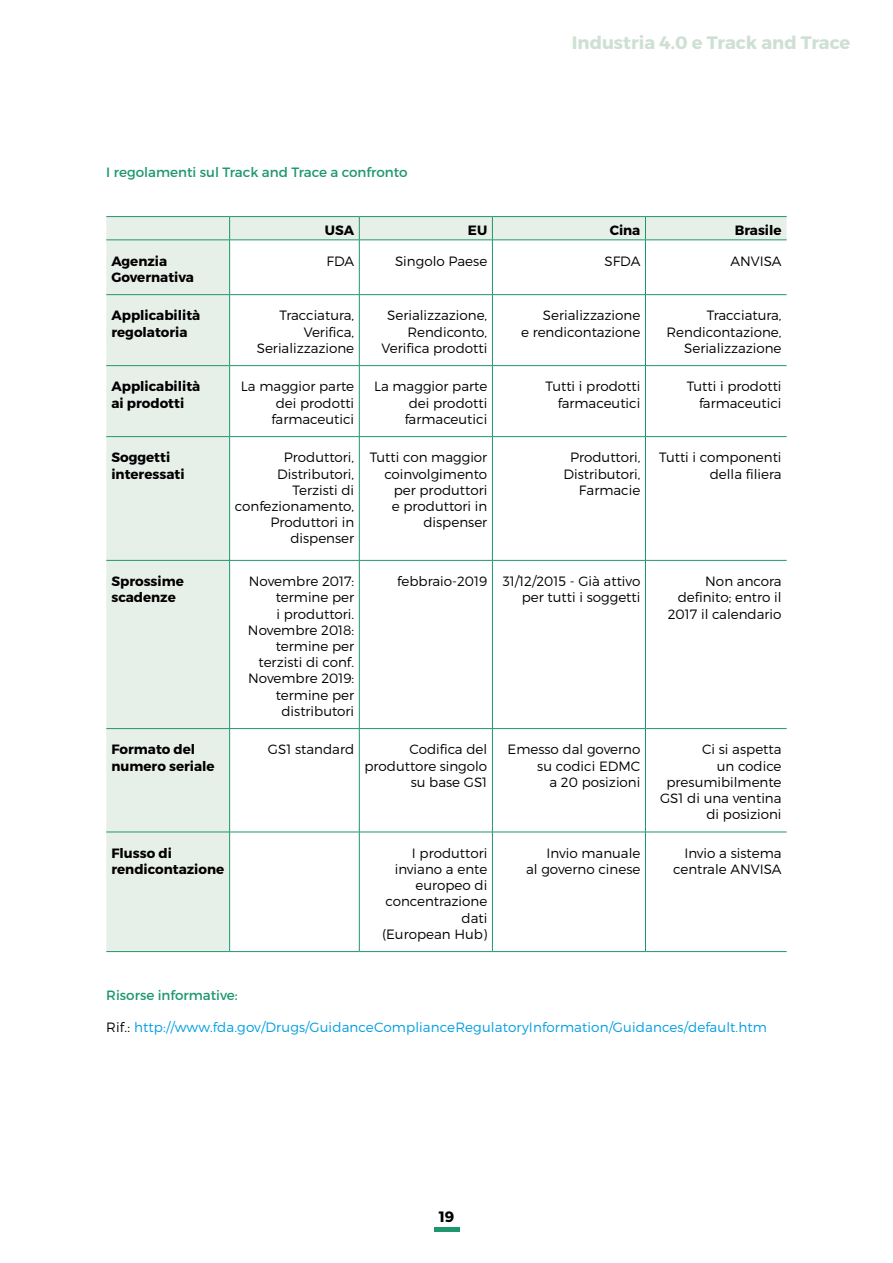
<style>
.page{position:relative;width:893px;height:1263px;background:#fff}
.page>*{position:absolute;margin:0;border:0;box-sizing:border-box;transform-origin:0 0}
.t1{font:700 18px "Montserrat";color:#cee0d3}
.t2{font:700 15px "Montserrat";color:#000}
.t3{font:300 13.5px/16.2px "Montserrat";color:#000;text-align:right}
.t4{font:700 13.5px/16.2px "Montserrat";color:#000}
.t5{font:300 13.5px "Montserrat";letter-spacing:.01em;color:#009ee0}
.t6{font:13.5px "Montserrat";color:#1e9770}
.s1{color:#000}
</style>
<div class="page">
<div style="left:434px;top:1227px;width:25px;height:5px;background:#1e9770"></div>
<svg style="left:106px;top:217px;width:681px;height:734px"></svg>
<hr style="left:106px;top:216px;width:124px;height:1px;background:#1e9770">
<hr style="left:230px;top:216px;width:129px;height:1px;background:#1e9770">
<hr style="left:359px;top:216px;width:133px;height:1px;background:#1e9770">
<hr style="left:492px;top:216px;width:153px;height:1px;background:#1e9770">
<hr style="left:645px;top:216px;width:142px;height:1px;background:#1e9770">
<hr style="left:106px;top:240px;width:124px;height:1px;background:#1e9770">
<hr style="left:230px;top:240px;width:129px;height:1px;background:#1e9770">
<hr style="left:359px;top:240px;width:133px;height:1px;background:#1e9770">
<hr style="left:492px;top:240px;width:153px;height:1px;background:#1e9770">
<hr style="left:645px;top:240px;width:142px;height:1px;background:#1e9770">
<hr style="left:106px;top:294px;width:124px;height:1px;background:#1e9770">
<hr style="left:230px;top:294px;width:129px;height:1px;background:#1e9770">
<hr style="left:359px;top:294px;width:133px;height:1px;background:#1e9770">
<hr style="left:492px;top:294px;width:153px;height:1px;background:#1e9770">
<hr style="left:645px;top:294px;width:142px;height:1px;background:#1e9770">
<hr style="left:106px;top:365px;width:124px;height:1px;background:#1e9770">
<hr style="left:230px;top:365px;width:129px;height:1px;background:#1e9770">
<hr style="left:359px;top:365px;width:133px;height:1px;background:#1e9770">
<hr style="left:492px;top:365px;width:153px;height:1px;background:#1e9770">
<hr style="left:645px;top:365px;width:142px;height:1px;background:#1e9770">
<hr style="left:106px;top:436px;width:124px;height:1px;background:#1e9770">
<hr style="left:230px;top:436px;width:129px;height:1px;background:#1e9770">
<hr style="left:359px;top:436px;width:133px;height:1px;background:#1e9770">
<hr style="left:492px;top:436px;width:153px;height:1px;background:#1e9770">
<hr style="left:645px;top:436px;width:142px;height:1px;background:#1e9770">
<hr style="left:106px;top:560px;width:124px;height:1px;background:#1e9770">
<hr style="left:230px;top:560px;width:129px;height:1px;background:#1e9770">
<hr style="left:359px;top:560px;width:133px;height:1px;background:#1e9770">
<hr style="left:492px;top:560px;width:153px;height:1px;background:#1e9770">
<hr style="left:645px;top:560px;width:142px;height:1px;background:#1e9770">
<hr style="left:106px;top:728px;width:124px;height:1px;background:#1e9770">
<hr style="left:230px;top:728px;width:129px;height:1px;background:#1e9770">
<hr style="left:359px;top:728px;width:133px;height:1px;background:#1e9770">
<hr style="left:492px;top:728px;width:153px;height:1px;background:#1e9770">
<hr style="left:645px;top:728px;width:142px;height:1px;background:#1e9770">
<hr style="left:106px;top:832px;width:124px;height:1px;background:#1e9770">
<hr style="left:230px;top:832px;width:129px;height:1px;background:#1e9770">
<hr style="left:359px;top:832px;width:133px;height:1px;background:#1e9770">
<hr style="left:492px;top:832px;width:153px;height:1px;background:#1e9770">
<hr style="left:645px;top:832px;width:142px;height:1px;background:#1e9770">
<hr style="left:106px;top:951px;width:124px;height:1px;background:#1e9770">
<hr style="left:230px;top:951px;width:129px;height:1px;background:#1e9770">
<hr style="left:359px;top:951px;width:133px;height:1px;background:#1e9770">
<hr style="left:492px;top:951px;width:153px;height:1px;background:#1e9770">
<hr style="left:645px;top:951px;width:142px;height:1px;background:#1e9770">
<svg style="left:229px;top:217px;width:1px;height:23px"></svg>
<svg style="left:359px;top:217px;width:1px;height:23px"></svg>
<svg style="left:492px;top:217px;width:1px;height:23px"></svg>
<svg style="left:645px;top:217px;width:1px;height:23px"></svg>
<hr style="left:229px;top:240px;width:1px;height:54px;background:#1e9770">
<hr style="left:359px;top:240px;width:1px;height:54px;background:#1e9770">
<hr style="left:492px;top:240px;width:1px;height:54px;background:#1e9770">
<hr style="left:645px;top:240px;width:1px;height:54px;background:#1e9770">
<hr style="left:229px;top:295px;width:1px;height:70px;background:#1e9770">
<hr style="left:359px;top:295px;width:1px;height:70px;background:#1e9770">
<hr style="left:492px;top:295px;width:1px;height:70px;background:#1e9770">
<hr style="left:645px;top:295px;width:1px;height:70px;background:#1e9770">
<hr style="left:229px;top:366px;width:1px;height:70px;background:#1e9770">
<hr style="left:359px;top:366px;width:1px;height:70px;background:#1e9770">
<hr style="left:492px;top:366px;width:1px;height:70px;background:#1e9770">
<hr style="left:645px;top:366px;width:1px;height:70px;background:#1e9770">
<hr style="left:229px;top:437px;width:1px;height:123px;background:#1e9770">
<hr style="left:359px;top:437px;width:1px;height:123px;background:#1e9770">
<hr style="left:492px;top:437px;width:1px;height:123px;background:#1e9770">
<hr style="left:645px;top:437px;width:1px;height:123px;background:#1e9770">
<hr style="left:229px;top:561px;width:1px;height:167px;background:#1e9770">
<hr style="left:359px;top:561px;width:1px;height:167px;background:#1e9770">
<hr style="left:492px;top:561px;width:1px;height:167px;background:#1e9770">
<hr style="left:645px;top:561px;width:1px;height:167px;background:#1e9770">
<hr style="left:229px;top:729px;width:1px;height:103px;background:#1e9770">
<hr style="left:359px;top:729px;width:1px;height:103px;background:#1e9770">
<hr style="left:492px;top:729px;width:1px;height:103px;background:#1e9770">
<hr style="left:645px;top:729px;width:1px;height:103px;background:#1e9770">
<hr style="left:229px;top:832px;width:1px;height:119px;background:#1e9770">
<hr style="left:359px;top:832px;width:1px;height:119px;background:#1e9770">
<hr style="left:492px;top:832px;width:1px;height:119px;background:#1e9770">
<hr style="left:645px;top:832px;width:1px;height:119px;background:#1e9770">
<p class="t6" style="left:106px;top:164px;width:303px">I regolamenti sul Track and Trace a confronto</p>
<h1 class="t1" style="left:572px;top:32px;width:280px">Industria 4.0 e Track and Trace</h1>
<p class="t4" style="left:325px;top:222px;width:31px">USA</p>
<p class="t4" style="left:468px;top:222px;width:21px">EU</p>
<p class="t4" style="left:610px;top:222px;width:32px">Cina</p>
<p class="t4" style="left:735px;top:222px;width:48px">Brasile</p>
<p class="t4" style="left:111px;top:253px;width:84px">Agenzia<br>Governativa</p>
<p class="t3" style="left:326px;top:253px;width:29px">FDA</p>
<p class="t3" style="left:395px;top:253px;width:94px">Singolo Paese</p>
<p class="t3" style="left:604px;top:253px;width:37px">SFDA</p>
<p class="t3" style="left:730px;top:253px;width:53px">ANVISA</p>
<p class="t4" style="left:111px;top:308px;width:90px">Applicabilità regolatoria</p>
<p class="t3" style="left:257px;top:307px;width:99px">Tracciatura,<br>Verifica,<br>Serializzazione</p>
<p class="t3" style="left:382px;top:307px;width:107px">Serializzazione,<br>Rendiconto,<br>Verifica prodotti</p>
<p class="t3" style="left:521px;top:307px;width:121px">Serializzazione<br>e rendicontazione</p>
<p class="t3" style="left:666px;top:307px;width:117px">Tracciatura,<br>Rendicontazione,<br>Serializzazione</p>
<p class="t4" style="left:111px;top:379px;width:90px">Applicabilità ai prodotti</p>
<p class="t3" style="left:272px;top:378px;width:84px;text-align:justify;text-indent:-31px">La maggior parte dei prodotti farmaceutici</p>
<p class="t3" style="left:405px;top:378px;width:84px;text-align:justify;text-indent:-31px">La maggior parte dei prodotti farmaceutici</p>
<p class="t3" style="left:545px;top:378px;width:96px">Tutti i prodotti farmaceutici</p>
<p class="t3" style="left:687px;top:378px;width:96px">Tutti i prodotti farmaceutici</p>
<p class="t4" style="left:111px;top:450px;width:75px">Soggetti interessati</p>
<p class="t3" style="left:235px;top:449px;width:121px">Produttori,<br>Distributori,<br>Terzisti di confezionamento,<br>Produttori in dispenser</p>
<p class="t3" style="left:370px;top:449px;width:119px">Tutti con maggior coinvolgimento per produttori<br>e produttori in dispenser</p>
<p class="t3" style="left:563px;top:449px;width:78px">Produttori,<br>Distributori,<br>Farmacie</p>
<p class="t3" style="left:659px;top:449px;width:124px">Tutti i componenti della filiera</p>
<p class="t4" style="left:111px;top:573px;width:74px">Sprossime scadenze</p>
<p class="t3" style="left:248px;top:573px;width:108px">Novembre 2017: termine per<br>i produttori.<br>Novembre 2018: termine per terzisti di conf.<br>Novembre 2019: termine per distributori</p>
<p class="t3" style="left:397px;top:573px;width:245px">febbraio-2019 31/12/2015 - Già attivo per tutti i soggetti</p>
<p class="t3" style="left:668px;top:573px;width:115px">Non ancora definito; entro il<br>2017 il calendario</p>
<p class="t4" style="left:111px;top:742px;width:105px">Formato del numero seriale</p>
<p class="t3" style="left:268px;top:741px;width:88px">GS1 standard</p>
<p class="t3" style="left:364px;top:741px;width:124px">Codifica del produttore singolo su base GS1</p>
<p class="t3" style="left:507px;top:741px;width:134px">Emesso dal governo su codici EDMC<br>a 20 posizioni</p>
<p class="t3" style="left:660px;top:741px;width:123px">Ci si aspetta<br>un codice presumibilmente<br>GS1 di una ventina di posizioni</p>
<p class="t4" style="left:111px;top:845px;width:114px">Flusso di rendicontazione</p>
<p class="t3" style="left:382px;top:845px;width:107px">I produttori inviano a ente europeo di concentrazione dati<br>(European Hub)</p>
<p class="t3" style="left:526px;top:845px;width:116px">Invio manuale<br>al governo cinese</p>
<p class="t3" style="left:673px;top:845px;width:110px">Invio a sistema centrale ANVISA</p>
<p class="t6" style="left:106px;top:987px;width:133px">Risorse informative:</p>
<p class="t5" style="left:106px;top:1019px;width:662px"><span class="s1">Rif.:</span> http://www.fda.gov/Drugs/GuidanceComplianceRegulatoryInformation/Guidances/default.htm</p>
<p class="t2" style="left:439px;top:1207px;width:17px">19</p>
</div>
